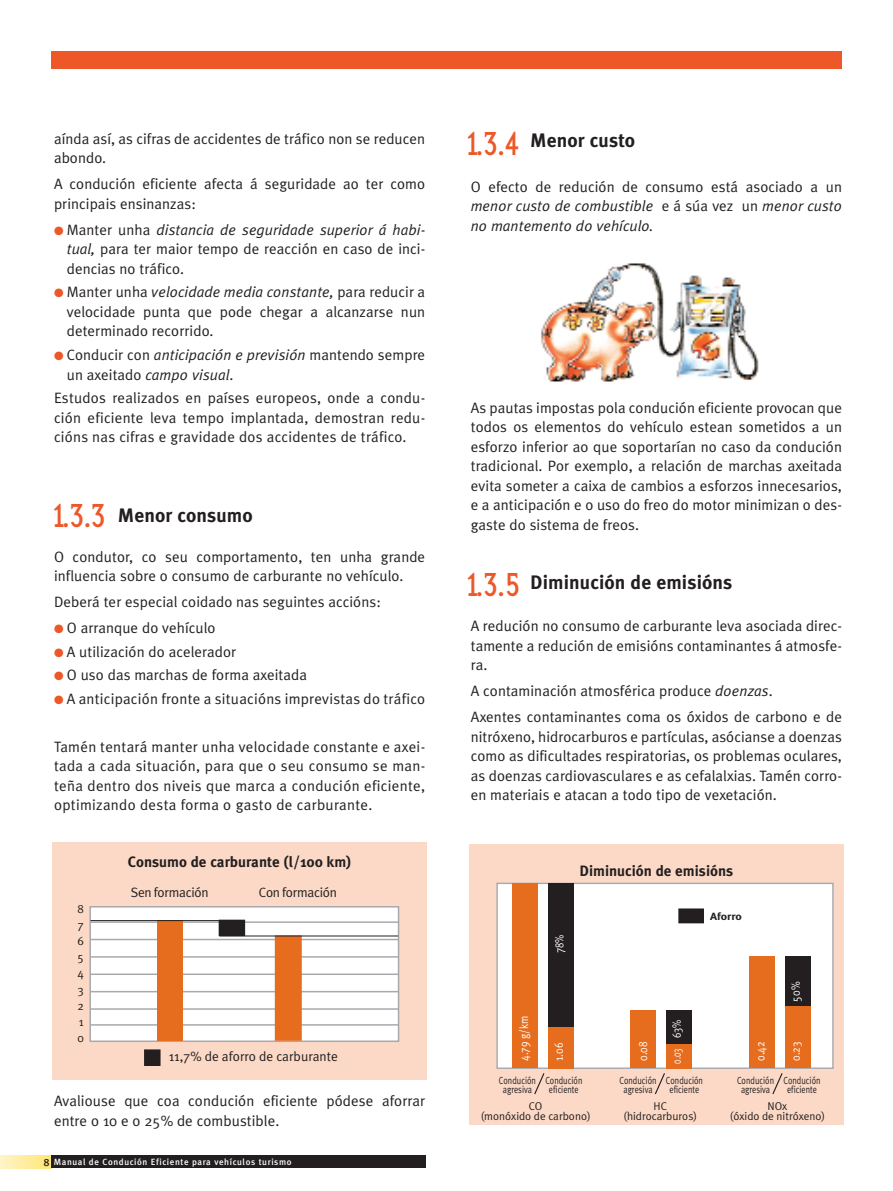
<style>
.page{position:relative;width:893px;height:1191px;background:#fff}
.page>*{position:absolute;margin:0;border:0;box-sizing:border-box;transform-origin:0 0}
.t1{font:700 19.5px "Meta Plus";letter-spacing:.005em;color:#231f20}
.t2{font:15px/19.5px "Meta Plus Normal";letter-spacing:.005em;color:#231f20;text-align:justify}
.t3{font:italic 15px/19.5px "Meta Plus Normal";letter-spacing:.005em;color:#231f20;text-align:justify}
.t4{font:700 15px "Meta Plus";color:#231f20}
.t5{font:13.5px "Meta Plus Normal";color:#231f20}
.t6{font:12px "Meta Plus Normal";color:#fff;scale:.86 1}
.t7{font:12px/16.2px "Meta Plus Normal";color:#231f20;text-align:justify}
.t8{font:12px "Meta Plus Normal";color:#fff;scale:.68 1}
.t9{font:12px "Meta Plus Normal";color:#fff;scale:.81 1}
.t10{font:11.25px/9.4px "Meta Plus Normal";color:#231f20;text-align:center}
.t11{font:10.35px/8.6px "Meta Plus Normal";color:#231f20;text-align:center;scale:.8 1}
.t12{font:700 10.35px "Meta Plus";color:#231f20;scale:1.16 1}
.t13{font:500 9px "Meta Plus";letter-spacing:.065em;color:#fff}
.s1{color:#ee5829}
.s2{font-style:italic}
.s3{font-family:"Base Twelve Sans";font-weight:400;font-size:34.5px;color:#ee5829}
.s4{font-family:"Meta Plus Medium Caps";font-weight:400;font-size:10.5px;color:#231f20}
.s5{font-style:normal}
</style>
<div class="page">
<div style="left:53px;top:842px;width:374px;height:237px;background:#fcd9c6"></div>
<div style="left:90px;top:906px;width:309px;height:135px;background:#fff"></div>
<div style="left:89px;top:906px;width:310px;height:136px;border:1px solid #a8a9ad"></div>
<hr style="left:91px;top:921px;width:308px;height:2px;background:#a8a9ad">
<hr style="left:91px;top:938px;width:308px;height:2px;background:#a8a9ad">
<hr style="left:91px;top:956px;width:308px;height:1px;background:#a8a9ad">
<hr style="left:91px;top:973px;width:308px;height:2px;background:#a8a9ad">
<hr style="left:91px;top:991px;width:308px;height:1px;background:#a8a9ad">
<hr style="left:91px;top:1008px;width:308px;height:1px;background:#a8a9ad">
<hr style="left:91px;top:1024px;width:308px;height:1px;background:#a8a9ad">
<div style="left:145px;top:1050px;width:15px;height:15px;background:#231f20"></div>
<div style="left:144px;top:1049px;width:17px;height:17px;border:1px solid #231f20"></div>
<div style="left:219px;top:920px;width:26px;height:15px;background:#231f20"></div>
<div style="left:157px;top:920px;width:25px;height:120px;background:#e66c1e"></div>
<div style="left:276px;top:936px;width:25px;height:104px;background:#e66c1e"></div>
<div style="left:275px;top:935px;width:27px;height:105px;border:1px solid #e66c1e"></div>
<hr style="left:91px;top:920px;width:153px;height:1px;background:#231f20">
<hr style="left:219px;top:935px;width:179px;height:1px;background:#231f20">
<div style="left:469px;top:843px;width:374px;height:281px;background:#fcd9c6"></div>
<div style="left:497px;top:883px;width:336px;height:185px;background:#fff"></div>
<div style="left:496px;top:882px;width:338px;height:187px;border:1px solid #a8a9ad"></div>
<div style="left:666px;top:1010px;width:26px;height:34px;background:#231f20"></div>
<div style="left:512px;top:883px;width:26px;height:185px;background:#e66c1e"></div>
<div style="left:548px;top:1027px;width:25px;height:41px;background:#e66c1e"></div>
<div style="left:548px;top:883px;width:25px;height:144px;background:#231f20"></div>
<div style="left:631px;top:1010px;width:25px;height:58px;background:#e66c1e"></div>
<div style="left:666px;top:1044px;width:26px;height:24px;background:#e66c1e"></div>
<div style="left:749px;top:956px;width:26px;height:112px;background:#e66c1e"></div>
<div style="left:785px;top:1005px;width:25px;height:63px;background:#e66c1e"></div>
<div style="left:785px;top:956px;width:25px;height:49px;background:#231f20"></div>
<svg style="left:534px;top:1073px;width:11px;height:22px"></svg>
<svg style="left:654px;top:1073px;width:11px;height:22px"></svg>
<svg style="left:772px;top:1073px;width:11px;height:22px"></svg>
<div style="left:679px;top:909px;width:24px;height:13px;background:#231f20"></div>
<div style="left:678px;top:908px;width:26px;height:15px;border:1px solid #231f20"></div>
<img style="left:541px;top:263px;width:218px;height:119px">
<div style="left:51px;top:51px;width:791px;height:17px;background:#ee5829"></div>
<svg style="left:0;top:1155px;width:51px;height:13px"></svg>
<div style="left:51px;top:1155px;width:374px;height:13px;background:#231f20"></div>
<p class="t2" style="left:54px;top:129px;width:373px">aínda así, as cifras de accidentes de tráfico non se reducen abondo.</p>
<p class="t2" style="left:54px;top:174px;width:373px">A condución eficiente afecta á seguridade ao ter como principais ensinanzas:</p>
<p class="t2" style="left:67px;top:220px;width:360px;text-indent:-13px"><span class="s1">●</span> Manter unha <span class="s2">distancia de seguridade superior á habi&shy;tual,</span> para ter maior tempo de reacción en caso de inci&shy;dencias no tráfico.</p>
<p class="t2" style="left:67px;top:282px;width:360px;text-indent:-13px"><span class="s1">●</span> Manter unha <span class="s2">velocidade media constante,</span> para reducir a velocidade punta que pode chegar a alcanzarse nun determinado recorrido.</p>
<p class="t2" style="left:67px;top:345px;width:360px;text-indent:-13px"><span class="s1">●</span> Conducir con <span class="s2">anticipación e previsión</span> mantendo sempre un axeitado <span class="s2">campo visual</span>.</p>
<p class="t2" style="left:54px;top:388px;width:373px">Estudos realizados en países europeos, onde a condu&shy;ción eficiente leva tempo implantada, demostran redu&shy;cións nas cifras e gravidade dos accidentes de tráfico.</p>
<h1 class="t1" style="left:51px;top:503px;width:204px"><span class="s3">1.3.3</span> Menor consumo</h1>
<p class="t2" style="left:54px;top:547px;width:373px">O condutor, co seu comportamento, ten unha grande influencia sobre o consumo de carburante no vehículo.</p>
<p class="t2" style="left:54px;top:592px;width:328px">Deberá ter especial coidado nas seguintes accións:</p>
<p class="t2" style="left:54px;top:618px;width:163px"><span class="s1">●</span> O arranque do vehículo</p>
<p class="t2" style="left:54px;top:642px;width:184px"><span class="s1">●</span> A utilización do acelerador</p>
<p class="t2" style="left:54px;top:665px;width:255px"><span class="s1">●</span> O uso das marchas de forma axeitada</p>
<p class="t2" style="left:54px;top:689px;width:373px"><span class="s1">●</span> A anticipación fronte a situacións imprevistas do tráfico</p>
<p class="t2" style="left:54px;top:737px;width:373px">Tamén tentará manter unha velocidade constante e axei&shy;tada a cada situación, para que o seu consumo se man&shy;teña dentro dos niveis que marca a condución eficiente, optimizando desta forma o gasto de carburante.</p>
<p class="t4" style="left:128px;top:853px;width:225px">Consumo de carburante (l/100 km)</p>
<p class="t7" style="left:77px;top:900px;width:8px">8<br>7<br>6<br>5<br>4<br>3<br>2<br>1<br>0</p>
<p class="t5" style="left:131px;top:885px;width:79px">Sen formación</p>
<p class="t5" style="left:259px;top:885px;width:79px">Con formación</p>
<p class="t5" style="left:169px;top:1048px;width:171px">11,7% de aforro de carburante</p>
<p class="t2" style="left:54px;top:1091px;width:373px">Avaliouse que coa condución eficiente pódese aforrar entre o 10 e o 25% de combustible.</p>
<p class="t13" style="left:44px;top:1156px;width:249px"><span class="s4">8</span> Manual de Condución Eficiente para vehículos turismo</p>
<h1 class="t1" style="left:464px;top:129px;width:172px"><span class="s3">1.3.4</span> Menor custo</h1>
<p class="t3" style="left:471px;top:177px;width:373px"><span class="s5">O efecto de redución de consumo está asociado a un </span>menor custo de combustible <span class="s5">e á súa vez un</span> menor custo no mantemento do vehículo.</p>
<p class="t2" style="left:471px;top:398px;width:373px">As pautas impostas pola condución eficiente provocan que todos os elementos do vehículo estean sometidos a un esforzo inferior ao que soportarían no caso da condución tradicional. Por exemplo, a relación de marchas axeitada evita someter a caixa de cambios a esforzos innecesarios, e a anticipación e o uso do freo do motor minimizan o des&shy;gaste do sistema de freos.</p>
<h1 class="t1" style="left:464px;top:571px;width:269px"><span class="s3">1.3.5</span> Diminución de emisións</h1>
<p class="t2" style="left:471px;top:616px;width:373px">A redución no consumo de carburante leva asociada direc&shy;tamente a redución de emisións contaminantes á atmosfe&shy;ra.</p>
<p class="t2" style="left:471px;top:678px;width:373px;line-height:26px">A contaminación atmosférica produce <span class="s2">doenzas</span>.<br>Axentes contaminantes coma os óxidos de carbono e de</p>
<p class="t2" style="left:471px;top:726px;width:373px">nitróxeno, hidrocarburos e partículas, asócianse a doenzas como as dificultades respiratorias, os problemas oculares, as doenzas cardiovasculares e as cefalalxias. Tamén corro&shy;en materiais e atacan a todo tipo de vexetación.</p>
<p class="t4" style="left:579px;top:862px;width:155px">Diminución de emisións</p>
<p class="t9" style="left:552px;top:953px;width:24px;rotate:-90deg">78%</p>
<p class="t6" style="left:517px;top:1061px;width:54px;rotate:-90deg">4 79 g/km</p>
<p class="t6" style="left:551px;top:1061px;width:23px;rotate:-90deg">1 06</p>
<p class="t6" style="left:636px;top:1061px;width:24px;rotate:-90deg">0 08</p>
<p class="t8" style="left:670px;top:1063px;width:66px;rotate:-90deg">0 03 63%</p>
<p class="t12" style="left:710px;top:910px;width:29px">Aforro</p>
<p class="t6" style="left:789px;top:1001px;width:25px;rotate:-90deg">50%</p>
<p class="t6" style="left:753px;top:1061px;width:24px;rotate:-90deg">0 42</p>
<p class="t6" style="left:789px;top:1061px;width:24px;rotate:-90deg">0 23</p>
<p class="t11" style="left:499px;top:1076px;width:48px">Condución agresiva</p>
<p class="t11" style="left:545px;top:1076px;width:48px">Condución eficiente</p>
<p class="t11" style="left:619px;top:1076px;width:48px">Condución agresiva</p>
<p class="t11" style="left:666px;top:1076px;width:48px">Condución eficiente</p>
<p class="t11" style="left:737px;top:1076px;width:48px">Condución agresiva</p>
<p class="t11" style="left:783px;top:1076px;width:48px">Condución eficiente</p>
<p class="t10" style="left:623px;top:1101px;width:75px">HC (hidrocarburos)</p>
<p class="t10" style="left:730px;top:1101px;width:97px">NOx<br>(óxido de nitróxeno)</p>
<p class="t10" style="left:481px;top:1101px;width:112px">CO<br>(monóxido de carbono)</p>
</div>
